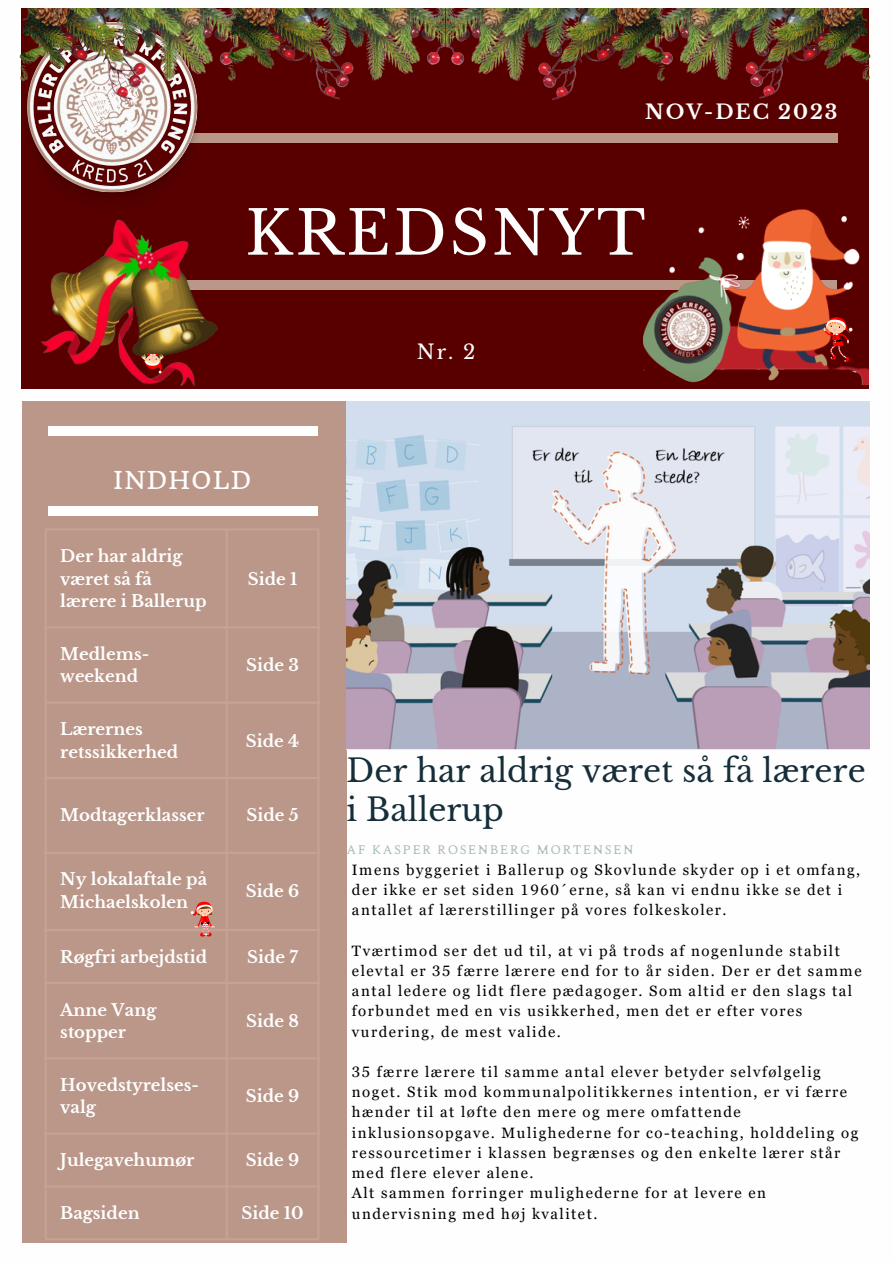
<style>
.page{position:relative;width:893px;height:1264px;background:#fff}
.page>*{position:absolute;margin:0;border:0;box-sizing:border-box;transform-origin:0 0}
.t1{font:60.45px "Libre Baskerville";letter-spacing:.05em;color:#fefefe}
.t2{font:31.5px/39.3px "Libre Baskerville";color:#152e39}
.t3{font:24px "Quando";letter-spacing:.05em;color:#fefefe}
.t4{font:700 19.8px "Libre Baskerville";letter-spacing:.1em;color:#fefefe}
.t5{font:19.8px "Libre Baskerville";color:#fefefe}
.t6{font:700 16.5px/22.5px "Libre Baskerville";color:#fff}
.t7{font:15px/20.2px "Georgia Pro";letter-spacing:.1em;color:#000}
.t8{font:13.5px "Karoll Round";letter-spacing:.1em;color:#aabeb3}
</style>
<div class="page">
<div style="left:21px;top:8px;width:846px;height:380px;background:#580000"></div>
<div style="left:23px;top:401px;width:323px;height:841px;background:#ba9789"></div>
<img style="left:82px;top:191px;width:61px;height:6px">
<div style="left:54px;top:280px;width:782px;height:9px;background:#ba9789"></div>
<div style="left:48px;top:426px;width:270px;height:9px;background:#fefefe"></div>
<div style="left:48px;top:506px;width:270px;height:9px;background:#fefefe"></div>
<img style="left:346px;top:402px;width:523px;height:347px">
<img style="left:43px;top:160px;width:139px;height:31px">
<img style="left:674px;top:8px;width:197px;height:152px">
<img style="left:19px;top:8px;width:199px;height:152px">
<img style="left:446px;top:8px;width:228px;height:135px">
<img style="left:218px;top:8px;width:228px;height:135px">
<img style="left:643px;top:198px;width:225px;height:186px">
<img style="left:28px;top:219px;width:212px;height:170px">
<hr style="left:45px;top:530px;width:2px;height:708px;background:#c7a191">
<hr style="left:225px;top:530px;width:3px;height:708px;background:#c7a191">
<hr style="left:317px;top:530px;width:2px;height:708px;background:#c7a191">
<hr style="left:45px;top:528px;width:274px;height:2px;background:#c7a191">
<hr style="left:45px;top:626px;width:274px;height:2px;background:#c7a191">
<hr style="left:45px;top:701px;width:274px;height:2px;background:#c7a191">
<hr style="left:45px;top:776px;width:274px;height:3px;background:#c7a191">
<hr style="left:45px;top:851px;width:274px;height:3px;background:#c7a191">
<hr style="left:45px;top:929px;width:274px;height:2px;background:#c7a191">
<hr style="left:45px;top:981px;width:274px;height:3px;background:#c7a191">
<hr style="left:45px;top:1057px;width:274px;height:2px;background:#c7a191">
<hr style="left:45px;top:1132px;width:274px;height:2px;background:#c7a191">
<hr style="left:45px;top:1185px;width:274px;height:2px;background:#c7a191">
<hr style="left:45px;top:1238px;width:274px;height:2px;background:#c7a191">
<svg style="left:190px;top:901px;width:25px;height:36px"></svg>
<svg style="left:821px;top:315px;width:32px;height:48px"></svg>
<svg style="left:140px;top:353px;width:24px;height:21px"></svg>
<p class="t4" style="left:645px;top:99px;width:194px">NOV-DEC 2023</p>
<p class="t1" style="left:245px;top:196px;width:401px">KREDSNYT</p>
<p class="t5" style="left:417px;top:339px;width:60px">Nr. 2</p>
<p class="t3" style="left:113px;top:465px;width:139px">INDHOLD</p>
<p class="t6" style="left:60px;top:545px;width:148px">Der har aldrig været så få lærere i Ballerup</p>
<p class="t6" style="left:248px;top:567px;width:51px">Side 1</p>
<p class="t6" style="left:60px;top:643px;width:90px">Medlems&shy;weekend</p>
<p class="t6" style="left:246px;top:654px;width:54px">Side 3</p>
<p class="t6" style="left:60px;top:718px;width:119px">Lærernes retssikkerhed</p>
<p class="t6" style="left:246px;top:729px;width:55px">Side 4</p>
<p class="t6" style="left:60px;top:803px;width:146px">Modtagerklasser</p>
<p class="t6" style="left:246px;top:803px;width:54px">Side 5</p>
<p class="t6" style="left:60px;top:868px;width:148px">Ny lokalaftale på<br>Michaelskolen</p>
<p class="t6" style="left:246px;top:879px;width:55px">Side 6</p>
<p class="t6" style="left:60px;top:945px;width:148px">Røgfri arbejdstid</p>
<p class="t6" style="left:247px;top:945px;width:52px">Side 7</p>
<p class="t6" style="left:60px;top:998px;width:98px">Anne Vang stopper</p>
<p class="t6" style="left:246px;top:1009px;width:54px">Side 8</p>
<p class="t6" style="left:60px;top:1073px;width:140px">Hovedstyrelses&shy;valg</p>
<p class="t6" style="left:246px;top:1085px;width:55px">Side 9</p>
<p class="t6" style="left:60px;top:1149px;width:136px">Julegavehumør</p>
<p class="t6" style="left:246px;top:1149px;width:55px">Side 9</p>
<p class="t6" style="left:60px;top:1201px;width:81px">Bagsiden</p>
<p class="t6" style="left:241px;top:1201px;width:63px">Side 10</p>
<p class="t2" style="left:346px;top:751px;width:520px">Der har aldrig været så få lærere i Ballerup</p>
<p class="t8" style="left:346px;top:841px;width:289px">AF KASPER ROSENBERG MORTENSEN</p>
<p class="t7" style="left:352px;top:859px;width:509px">Imens byggeriet i Ballerup og Skovlunde skyder op i et omfang, der ikke er set siden 1960´erne, så kan vi endnu ikke se det i antallet af lærerstillinger på vores folkeskoler.</p>
<p class="t7" style="left:352px;top:940px;width:511px">Tværtimod ser det ud til, at vi på trods af nogenlunde stabilt elevtal er 35 færre lærere end for to år siden. Der er det samme antal ledere og lidt flere pædagoger. Som altid er den slags tal forbundet med en vis usikkerhed, men det er efter vores vurdering, de mest valide.</p>
<p class="t7" style="left:352px;top:1061px;width:508px">35 færre lærere til samme antal elever betyder selvfølgelig noget. Stik mod kommunalpolitikkernes intention, er vi færre hænder til at løfte den mere og mere omfattende inklusionsopgave. Mulighederne for co-teaching, holddeling og ressourcetimer i klassen begrænses og den enkelte lærer står med flere elever alene.</p>
<p class="t7" style="left:352px;top:1182px;width:415px">Alt sammen forringer mulighederne for at levere en undervisning med høj kvalitet.</p>
</div>
